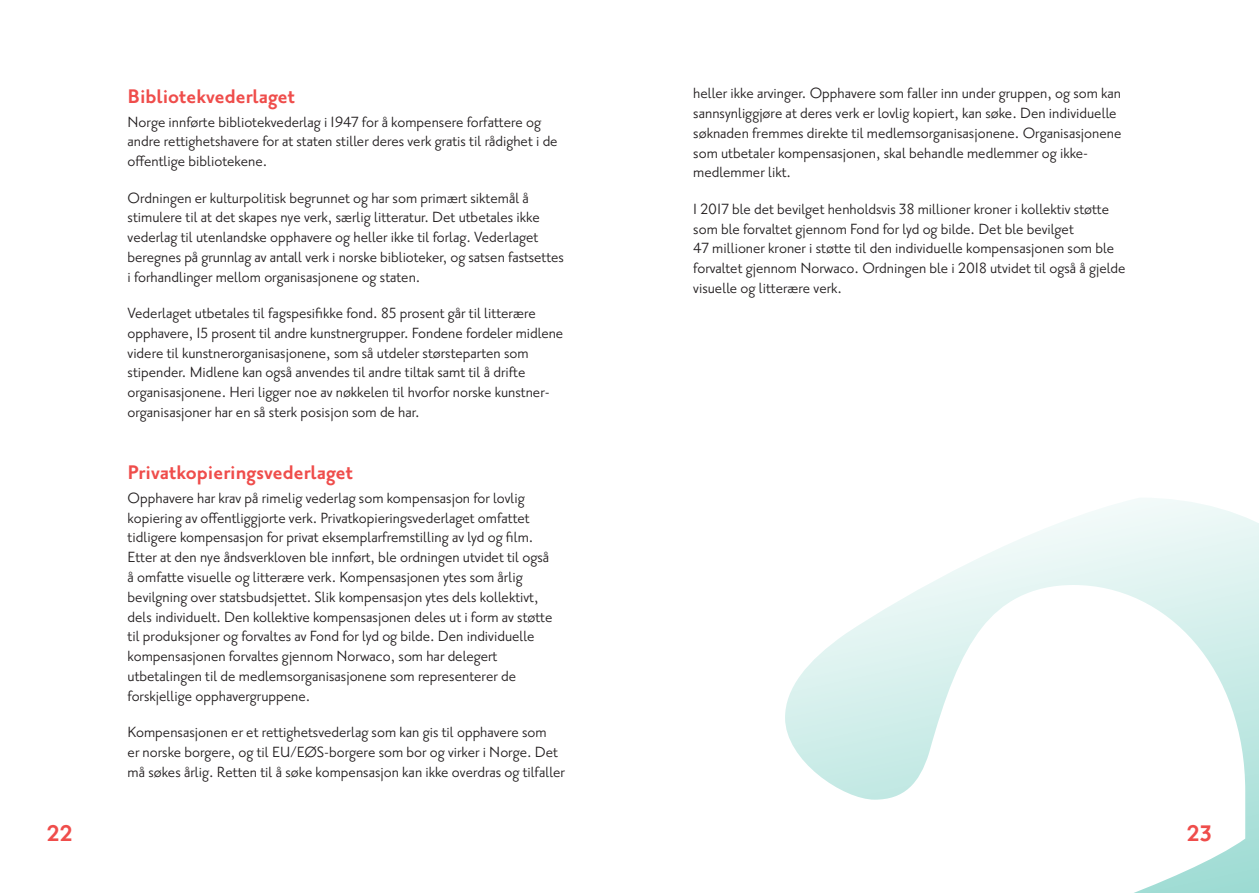
<style>
.page{position:relative;width:1259px;height:893px;background:#fff}
.page>*{position:absolute;margin:0;border:0;box-sizing:border-box;transform-origin:0 0}
.t1{font:700 27.45px "Priori Sans OT";color:#ef4d4b}
.t2{font:700 24px "Priori Sans OT";color:#ef4d4b}
.t3{font:18px/19.8px "Priori Sans OT";color:#231f20}
</style>
<div class="page">
<svg style="left:785px;top:498px;width:474px;height:395px"></svg>
<h2 class="t2" style="left:128px;top:85px;width:169px">Bibliotekvederlaget</h2>
<p class="t3" style="left:128px;top:113px;width:431px">Norge innførte bibliotekvederlag i 1947 for å kompensere forfattere og andre rettighetshavere for at staten stiller deres verk gratis til rådighet i de offentlige bibliotekene.</p>
<p class="t3" style="left:128px;top:188px;width:438px">Ordningen er kulturpolitisk begrunnet og har som primært siktemål å stimulere til at det skapes nye verk, særlig litteratur. Det utbetales ikke vederlag til utenlandske opphavere og heller ikke til forlag. Vederlaget beregnes på grunnlag av antall verk i norske biblioteker, og satsen fastsettes i forhandlinger mellom organisasjonene og staten.</p>
<p class="t3" style="left:128px;top:304px;width:437px">Vederlaget utbetales til fagspesifikke fond. 85 prosent går til litterære opphavere, 15 prosent til andre kunstnergrupper. Fondene fordeler midlene videre til kunstnerorganisasjonene, som så utdeler størsteparten som stipender. Midlene kan også anvendes til andre tiltak samt til å drifte organisasjonene. Heri ligger noe av nøkkelen til hvorfor norske kunstner&shy;organisasjoner har en så sterk posisjon som de har.</p>
<h2 class="t2" style="left:128px;top:461px;width:227px">Privatkopieringsvederlaget</h2>
<p class="t3" style="left:128px;top:489px;width:426px">Opphavere har krav på rimelig vederlag som kompensasjon for lovlig kopiering av offentliggjorte verk. Privatkopieringsvederlaget omfattet tidligere kompensasjon for privat eksemplarfremstilling av lyd og film.<br>Etter at den nye åndsverkloven ble innført, ble ordningen utvidet til også å omfatte visuelle og litterære verk. Kompensasjonen ytes som årlig bevilgning over statsbudsjettet. Slik kompensasjon ytes dels kollektivt, dels individuelt. Den kollektive kompensasjonen deles ut i form av støtte til produksjoner og forvaltes av Fond for lyd og bilde. Den individuelle kompensasjonen forvaltes gjennom Norwaco, som har delegert utbetalingen til de medlemsorganisasjonene som representerer de forskjellige opphavergruppene.</p>
<p class="t3" style="left:128px;top:723px;width:439px">Kompensasjonen er et rettighetsvederlag som kan gis til opphavere som<br>er norske borgere, og til EU/EØS-borgere som bor og virker i Norge. Det må søkes årlig. Retten til å søke kompensasjon kan ikke overdras og tilfaller</p>
<p class="t3" style="left:693px;top:84px;width:429px">heller ikke arvinger. Opphavere som faller inn under gruppen, og som kan sannsynliggjøre at deres verk er lovlig kopiert, kan søke. Den individuelle søknaden fremmes direkte til medlemsorganisasjonene. Organisasjonene som utbetaler kompensasjonen, skal behandle medlemmer og ikke&shy;medlemmer likt.</p>
<p class="t3" style="left:693px;top:200px;width:434px">I 2017 ble det bevilget henholdsvis 38 millioner kroner i kollektiv støtte som ble forvaltet gjennom Fond for lyd og bilde. Det ble bevilget<br>47 millioner kroner i støtte til den individuelle kompensasjonen som ble forvaltet gjennom Norwaco. Ordningen ble i 2018 utvidet til også å gjelde visuelle og litterære verk.</p>
<h1 class="t1" style="left:47px;top:821px;width:27px">22</h1>
<h1 class="t1" style="left:1187px;top:821px;width:27px">23</h1>
</div>
